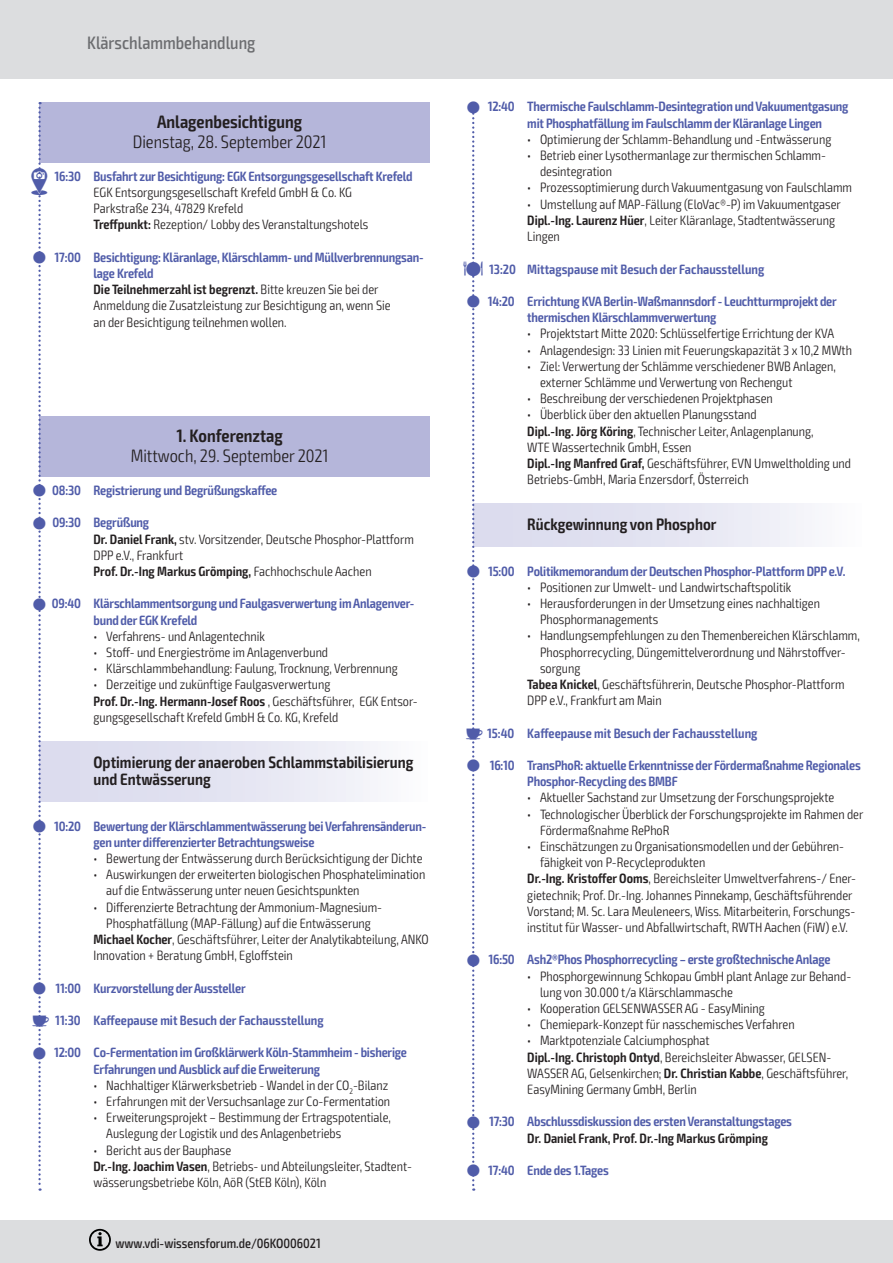
<style>
.page{position:relative;width:893px;height:1263px;background:#fff}
.page>*{position:absolute;margin:0;border:0;box-sizing:border-box;transform-origin:0 0}
.t1{font:300 condensed 18px "Exo 2";color:#231f20}
.t2{font:600 condensed 18px "Exo 2";color:#231f20}
.t3{font:500 condensed 18px "Exo 2";color:#6c6d70}
.t4{font:600 condensed 16.5px/17.2px "Exo 2";color:#231f20}
.t5{font:300 condensed 13.5px/16.2px "Exo 2";color:#231f20}
.t6{font:600 condensed 13.5px/16.2px "Exo 2";letter-spacing:-.015em;color:#505ca9}
.t7{font:600 condensed 13.5px "Exo 2";color:#231f20}
.t8{font:500 condensed 13.5px "Exo 2";color:#231f20}
.s1{font-family:"VDI Iconset S4 A Regular";font-weight:400;font-stretch:normal;font-size:10.5px;color:#505ca9}
.s2{font-weight:600;color:#505ca9}
.s3{font-weight:600}
.s4{font-family:"VDI Iconset S4 A Regular";font-weight:400;font-stretch:normal}
</style>
<div class="page">
<div style="left:0;top:0;width:893px;height:79px;background:#dcdddf"></div>
<div style="left:0;top:1220px;width:893px;height:43px;background:#dcdddf"></div>
<svg style="left:89px;top:1229px;width:22px;height:22px"></svg>
<div style="left:39px;top:102px;width:390px;height:25px;background:#b5b6da"></div>
<div style="left:39px;top:125px;width:390px;height:38px;background:#b5b6da"></div>
<div style="left:39px;top:416px;width:390px;height:25px;background:#b5b6da"></div>
<div style="left:39px;top:439px;width:390px;height:38px;background:#b5b6da"></div>
<div style="left:39px;top:742px;width:390px;height:59px;background:linear-gradient(to right,#d6d6eb,#f8f8fb)"></div>
<div style="left:473px;top:504px;width:390px;height:42px;background:linear-gradient(to right,#d6d6eb,#f8f8fb)"></div>
<svg style="left:38px;top:102px;width:8px;height:1089px"></svg>
<svg style="left:472px;top:102px;width:7px;height:1089px"></svg>
<h1 class="t3" style="left:87px;top:32px;width:170px">Klärschlammbehandlung</h1>
<h1 class="t2" style="left:157px;top:111px;width:147px">Anlagenbesichtigung</h1>
<h1 class="t1" style="left:133px;top:131px;width:195px">Dienstag, 28. September 2021</h1>
<p class="t5" style="left:94px;top:168px;width:320px;text-indent:-62px"><span class="s1">b</span> <span class="s2">16:30 Busfahrt zur Besichtigung: EGK Entsorgungsgesellschaft Krefeld </span>EGK Entsorgungsgesellschaft Krefeld GmbH &amp; Co. KG<br>Parkstraße 234, 47829 Krefeld<br><span class="s3">Treffpunkt:</span> Rezeption/ Lobby des Veranstaltungshotels</p>
<p class="t5" style="left:94px;top:249px;width:332px;text-indent:-39px"><span class="s2">17:00 Besichtigung: Kläranlage, Klärschlamm- und Müllverbrennungsan&shy;lage Krefeld<br></span><span class="s3">Die Teilnehmerzahl ist begrenzt.</span> Bitte kreuzen Sie bei der Anmeldung die Zusatzleistung zur Besichtigung an, wenn Sie<br>an der Besichtigung teilnehmen wollen.</p>
<h1 class="t2" style="left:176px;top:425px;width:108px">1. Konferenztag</h1>
<h1 class="t1" style="left:131px;top:445px;width:199px">Mittwoch, 29. September 2021</h1>
<p class="t6" style="left:52px;top:482px;width:227px">08:30 Registrierung und Begrüßungskaffee</p>
<p class="t5" style="left:94px;top:515px;width:322px;text-indent:-41px"><span class="s2">09:30 Begrüßung<br></span><span class="s3">Dr. Daniel Frank,</span> stv. Vorsitzender, Deutsche Phosphor-Plattform DPP e.V., Frankfurt<br><span class="s3">Prof. Dr.-Ing Markus Grömping,</span> Fachhochschule Aachen</p>
<p class="t6" style="left:94px;top:596px;width:322px;text-indent:-42px">09:40 Klärschlammentsorgung und Faulgasverwertung im Anlagenver&shy;bund der EGK Krefeld</p>
<p class="t5" style="left:94px;top:628px;width:173px">• Verfahrens- und Anlagentechnik</p>
<p class="t5" style="left:94px;top:644px;width:236px">• Stoff- und Energieströme im Anlagenverbund</p>
<p class="t5" style="left:94px;top:661px;width:306px">• Klärschlammbehandlung: Faulung, Trocknung, Verbrennung</p>
<p class="t5" style="left:94px;top:677px;width:326px">• Derzeitige und zukünftige Faulgasverwertung<br><span class="s3">Prof. Dr.-Ing. Hermann-Josef Roos</span> , Geschäftsführer, EGK Entsor&shy;gungsgesellschaft Krefeld GmbH &amp; Co. KG, Krefeld</p>
<p class="t4" style="left:94px;top:754px;width:321px">Optimierung der anaeroben Schlammstabilisierung und Entwässerung</p>
<p class="t6" style="left:94px;top:818px;width:334px;text-indent:-39px">10:20 Bewertung der Klärschlammentwässerung bei Verfahrensänderun&shy;gen unter differenzierter Betrachtungsweise</p>
<p class="t5" style="left:94px;top:850px;width:330px">• Bewertung der Entwässerung durch Berücksichtigung der Dichte</p>
<p class="t5" style="left:106px;top:866px;width:320px;text-indent:-13px">• Auswirkungen der erweiterten biologischen Phosphatelimination auf die Entwässerung unter neuen Gesichtspunkten</p>
<p class="t5" style="left:94px;top:899px;width:290px">• Differenzierte Betrachtung der Ammonium-Magnesium-</p>
<p class="t5" style="left:106px;top:915px;width:266px">Phosphatfällung (MAP-Fällung) auf die Entwässerung</p>
<p class="t5" style="left:94px;top:931px;width:337px"><span class="s3">Michael Kocher</span>, Geschäftsführer, Leiter der Analytikabteilung, ANKO</p>
<p class="t5" style="left:94px;top:947px;width:201px">Innovation + Beratung GmbH, Egloffstein</p>
<p class="t6" style="left:56px;top:980px;width:192px">11:00 Kurzvorstellung der Aussteller</p>
<p class="t6" style="left:32px;top:1012px;width:293px"><span class="s4">K</span> 11:30 Kaffeepause mit Besuch der Fachausstellung</p>
<p class="t6" style="left:94px;top:1045px;width:315px;text-indent:-39px">12:00 Co-Fermentation im Großklärwerk Köln-Stammheim - bisherige<br>Erfahrungen und Ausblick auf die Erweiterung</p>
<p class="t5" style="left:94px;top:1077px;width:296px">• Nachhaltiger Klärwerksbetrieb - Wandel in der CO<sub>2</sub>-Bilanz</p>
<p class="t5" style="left:94px;top:1093px;width:298px">• Erfahrungen mit der Versuchsanlage zur Co-Fermentation</p>
<p class="t5" style="left:106px;top:1109px;width:286px;text-indent:-13px">• Erweiterungsprojekt – Bestimmung der Ertragspotentiale,<br>Auslegung der Logistik und des Anlagenbetriebs</p>
<p class="t5" style="left:94px;top:1142px;width:320px">• Bericht aus der Bauphase<br><span class="s3">Dr.-Ing. Joachim Vasen</span>, Betriebs- und Abteilungsleiter, Stadtent&shy;wässerungsbetriebe Köln, AöR (StEB Köln), Köln</p>
<p class="t8" style="left:115px;top:1235px;width:207px">www.vdi-wissensforum.de/06KO006021</p>
<p class="t6" style="left:527px;top:99px;width:323px;text-indent:-40px">12:40 Thermische Faulschlamm-Desintegration und Vakuumentgasung mit Phosphatfällung im Faulschlamm der Kläranlage Lingen</p>
<p class="t5" style="left:527px;top:131px;width:306px">• Optimierung der Schlamm-Behandlung und -Entwässerung</p>
<p class="t5" style="left:540px;top:148px;width:288px;text-indent:-13px">• Betrieb einer Lysothermanlage zur thermischen Schlamm&shy;desintegration</p>
<p class="t5" style="left:527px;top:180px;width:326px">• Prozessoptimierung durch Vakuumentgasung von Faulschlamm</p>
<p class="t5" style="left:527px;top:196px;width:315px">• Umstellung auf MAP-Fällung (EloVac®-P) im Vakuumentgaser<br><span class="s3">Dipl.-Ing. Laurenz Hüer</span>, Leiter Kläranlage, Stadtentwässerung<br>Lingen</p>
<p class="t6" style="left:463px;top:261px;width:302px"><span class="s4">M</span> 13:20 Mittagspause mit Besuch der Fachausstellung</p>
<p class="t6" style="left:527px;top:293px;width:311px;text-indent:-40px">14:20 Errichtung KVA Berlin-Waßmannsdorf - Leuchtturmprojekt der thermischen Klärschlammverwertung</p>
<p class="t5" style="left:527px;top:326px;width:308px">• Projektstart Mitte 2020: Schlüsselfertige Errichtung der KVA</p>
<p class="t5" style="left:527px;top:342px;width:326px">• Anlagendesign: 33 Linien mit Feuerungskapazität 3 x 10,2 MWth</p>
<p class="t5" style="left:540px;top:358px;width:297px;text-indent:-13px">• Ziel: Verwertung der Schlämme verschiedener BWB Anlagen, externer Schlämme und Verwertung von Rechengut</p>
<p class="t5" style="left:527px;top:391px;width:247px">• Beschreibung der verschiedenen Projektphasen</p>
<p class="t5" style="left:527px;top:407px;width:325px">• Überblick über den aktuellen Planungsstand<br><span class="s3">Dipl.-Ing. Jörg Köring</span>, Technischer Leiter, Anlagenplanung,<br>WTE Wassertechnik GmbH, Essen<br><span class="s3">Dipl.-Ing Manfred Graf,</span> Geschäftsführer, EVN Umweltholding und Betriebs-GmbH, Maria Enzersdorf, Österreich</p>
<p class="t4" style="left:527px;top:516px;width:191px">Rückgewinnung von Phosphor</p>
<p class="t6" style="left:488px;top:563px;width:359px">15:00 Politikmemorandum der Deutschen Phosphor-Plattform DPP e.V.</p>
<p class="t5" style="left:527px;top:579px;width:266px">• Positionen zur Umwelt- und Landwirtschaftspolitik</p>
<p class="t5" style="left:540px;top:595px;width:281px;text-indent:-13px">• Herausforderungen in der Umsetzung eines nachhaltigen<br>Phosphormanagements</p>
<p class="t5" style="left:527px;top:628px;width:334px">• Handlungsempfehlungen zu den Themenbereichen Klärschlamm,</p>
<p class="t5" style="left:540px;top:644px;width:307px">Phosphorrecycling, Düngemittelverordnung und Nährstoffver-</p>
<p class="t5" style="left:540px;top:660px;width:42px">sorgung</p>
<p class="t5" style="left:527px;top:676px;width:319px"><span class="s3">Tabea Knickel</span>, Geschäftsführerin, Deutsche Phosphor-Plattform</p>
<p class="t5" style="left:527px;top:692px;width:136px">DPP e.V., Frankfurt am Main</p>
<p class="t6" style="left:466px;top:725px;width:293px"><span class="s4">K</span> 15:40 Kaffeepause mit Besuch der Fachausstellung</p>
<p class="t6" style="left:527px;top:757px;width:335px;text-indent:-38px">16:10 TransPhoR: aktuelle Erkenntnisse der Fördermaßnahme Regionales<br>Phosphor-Recycling des BMBF</p>
<p class="t5" style="left:527px;top:790px;width:308px">• Aktueller Sachstand zur Umsetzung der Forschungsprojekte</p>
<p class="t5" style="left:540px;top:806px;width:325px;text-indent:-13px">• Technologischer Überblick der Forschungsprojekte im Rahmen der<br>Fördermaßnahme RePhoR</p>
<p class="t5" style="left:527px;top:838px;width:318px">• Einschätzungen zu Organisationsmodellen und der Gebühren-</p>
<p class="t5" style="left:540px;top:854px;width:167px">fähigkeit von P-Recycleprodukten</p>
<p class="t5" style="left:527px;top:871px;width:330px"><span class="s3">Dr.-Ing. Kristoffer Ooms</span>, Bereichsleiter Umweltverfahrens-/ Ener-</p>
<p class="t5" style="left:527px;top:887px;width:327px">gietechnik; Prof. Dr.-Ing. Johannes Pinnekamp, Geschäftsführender</p>
<p class="t5" style="left:527px;top:903px;width:330px">Vorstand; M. Sc. Lara Meuleneers, Wiss. Mitarbeiterin, Forschungs-</p>
<p class="t5" style="left:527px;top:919px;width:322px">institut für Wasser- und Abfallwirtschaft, RWTH Aachen (FiW) e.V.</p>
<p class="t6" style="left:489px;top:952px;width:343px">16:50 Ash2®Phos Phosphorrecycling – erste großtechnische Anlage</p>
<p class="t5" style="left:540px;top:968px;width:313px;text-indent:-13px">• Phosphorgewinnung Schkopau GmbH plant Anlage zur Behand&shy;lung von 30.000 t/a Klärschlammasche</p>
<p class="t5" style="left:527px;top:1000px;width:239px">• Kooperation GELSENWASSER AG - EasyMining</p>
<p class="t5" style="left:527px;top:1016px;width:269px">• Chemiepark-Konzept für nasschemisches Verfahren</p>
<p class="t5" style="left:527px;top:1033px;width:323px">• Marktpotenziale Calciumphosphat<br><span class="s3">Dipl.-Ing. Christoph Ontyd</span>, Bereichsleiter Abwasser, GELSEN-WASSER AG, Gelsenkirchen; <span class="s3">Dr. Christian Kabbe</span>, Geschäftsführer, EasyMining Germany GmbH, Berlin</p>
<p class="t6" style="left:489px;top:1114px;width:304px">17:30 Abschlussdiskussion des ersten Veranstaltungstages</p>
<p class="t7" style="left:527px;top:1130px;width:242px">Dr. Daniel Frank, Prof. Dr.-Ing Markus Grömping</p>
<p class="t6" style="left:488px;top:1162px;width:122px">17:40 Ende des 1.Tages</p>
</div>
